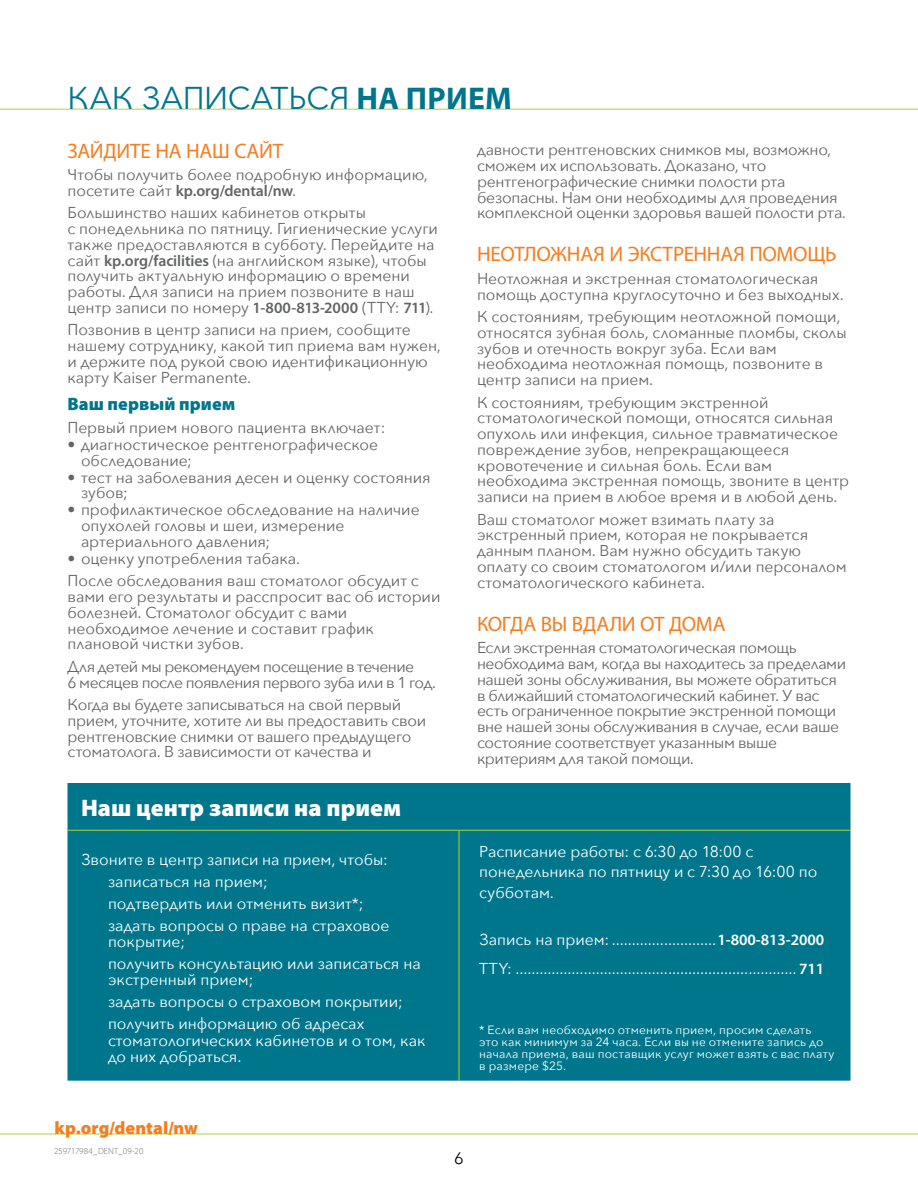
<style>
.page{position:relative;width:918px;height:1188px;background:#fff}
.page>*{position:absolute;margin:0;border:0;box-sizing:border-box;transform-origin:0 0}
.t1{font:31.5px "Avenir Next";color:#00768c}
.t2{font:900 24px "Myriad Pro";letter-spacing:.005em;color:#fff}
.t3{font:21px "Myriad Pro";letter-spacing:-.015em;color:#f57d20}
.t4{font:900 18px "Myriad Pro";color:#f57d20}
.t5{font:900 18px "Myriad Pro";letter-spacing:.005em;color:#00768c}
.t6{font:16.5px "Avenir Next";color:#000}
.t7{font:15.75px/15.8px "Avenir Next";letter-spacing:-.005em;color:#636466}
.t8{font:15.75px/16.5px "Avenir Next";color:#fff}
.t9{font:15.75px/15.8px "Avenir Next";letter-spacing:-.025em;color:#636466}
.t10{font:15.75px/15.8px "Avenir Next";letter-spacing:-.035em;color:#636466}
.t11{font:600 15.75px "Myriad Pro";letter-spacing:-.005em;color:#636466}
.t12{font:12px/12px "Avenir Next";letter-spacing:.015em;color:#fff}
.t13{font:300 9px "Myriad Pro";letter-spacing:.005em;color:#6d6e71}
.s1{font-family:"Myriad Pro";font-weight:700}
.s2{font-family:"Avenir Next";font-weight:400}
.s3{font-family:"Myriad Pro";font-weight:600}
.s4{font-size:10.5px;color:#00768c}
</style>
<div class="page">
<hr style="left:0;top:1134px;width:918px;height:1px;background:#b3d235">
<div style="left:68px;top:783px;width:782px;height:298px;background:#00768c"></div>
<hr style="left:459px;top:831px;width:1px;height:250px;background:#b3d235">
<hr style="left:68px;top:830px;width:391px;height:1px;background:#b3d235">
<hr style="left:459px;top:830px;width:391px;height:1px;background:#b3d235">
<hr style="left:0;top:109px;width:918px;height:1px;background:#b3d235">
<h1 class="t1" style="left:68px;top:71px;width:446px">КАК ЗАПИСАТЬСЯ <span class="s1">НА ПРИЕМ</span></h1>
<h3 class="t3" style="left:68px;top:138px;width:217px">ЗАЙДИТЕ НА НАШ САЙТ</h3>
<p class="t7" style="left:68px;top:166px;width:362px">Чтобы получить более подробную информацию,</p>
<p class="t11" style="left:68px;top:180px;width:230px"><span class="s2">посетите сайт</span> kp.org/dental/nw<span class="s2">.</span></p>
<p class="t7" style="left:68px;top:204px;width:372px">Большинство наших кабинетов открыты<br>с понедельника по пятницу. Гигиенические услуги также предоставляются в субботу. Перейдите на сайт <span class="s3">kp.org/facilities</span> (на английском языке), чтобы получить актуальную информацию о времени работы. Для записи на прием позвоните в наш центр записи по номеру <span class="s3">1‑800‑813‑2000</span> (TTY: <span class="s3">711</span>).</p>
<p class="t7" style="left:68px;top:321px;width:375px">Позвонив в центр записи на прием, сообщите нашему сотруднику, какой тип приема вам нужен, и держите под рукой свою идентификационную карту Kaiser Permanente.</p>
<p class="t5" style="left:68px;top:394px;width:169px">Ваш первый прием</p>
<p class="t7" style="left:68px;top:419px;width:319px">Первый прием нового пациента включает:</p>
<p class="t7" style="left:81px;top:436px;width:299px;text-indent:-14px">• диагностическое рентгенографическое обследование;</p>
<p class="t7" style="left:81px;top:469px;width:351px;text-indent:-14px">• тест на заболевания десен и оценку состояния зубов;</p>
<p class="t7" style="left:81px;top:501px;width:340px;text-indent:-14px">• профилактическое обследование на наличие опухолей головы и шеи, измерение артериального давления;</p>
<p class="t7" style="left:68px;top:546px;width:353px;line-height:22.5px">• оценку употребления табака.<br>После обследования ваш стоматолог обсудит с</p>
<p class="t7" style="left:68px;top:588px;width:374px">вами его результаты и расспросит вас об истории болезней. Стоматолог обсудит с вами необходимое лечение и составит график плановой чистки зубов.</p>
<p class="t10" style="left:68px;top:658px;width:370px">Для детей мы рекомендуем посещение в течение<br>6 месяцев после появления первого зуба или в 1 год.</p>
<p class="t7" style="left:68px;top:696px;width:360px">Когда вы будете записываться на свой первый прием, уточните, хотите ли вы предоставить свои рентгеновские снимки от вашего предыдущего стоматолога. В зависимости от качества и</p>
<p class="t7" style="left:477px;top:141px;width:370px">давности рентгеновских снимков мы, возможно, сможем их использовать. Доказано, что рентгенографические снимки полости рта безопасны. Нам они необходимы для проведения комплексной оценки здоровья вашей полости рта.</p>
<h3 class="t3" style="left:477px;top:241px;width:361px">НЕОТЛОЖНАЯ И ЭКСТРЕННАЯ ПОМОЩЬ</h3>
<p class="t7" style="left:477px;top:270px;width:368px">Неотложная и экстренная стоматологическая помощь доступна круглосуточно и без выходных.</p>
<p class="t7" style="left:477px;top:308px;width:371px">К состояниям, требующим неотложной помощи, относятся зубная боль, сломанные пломбы, сколы зубов и отечность вокруг зуба. Если вам необходима неотложная помощь, позвоните в центр записи на прием.</p>
<p class="t7" style="left:477px;top:394px;width:374px">К состояниям, требующим экстренной стоматологической помощи, относятся сильная опухоль или инфекция, сильное травматическое повреждение зубов, непрекращающееся кровотечение и сильная боль. Если вам необходима экстренная помощь, звоните в центр записи на прием в любое время и в любой день.</p>
<p class="t7" style="left:477px;top:511px;width:371px">Ваш стоматолог может взимать плату за экстренный прием, которая не покрывается данным планом. Вам нужно обсудить такую оплату со своим стоматологом и/или персоналом стоматологического кабинета.</p>
<h3 class="t3" style="left:477px;top:611px;width:250px">КОГДА ВЫ ВДАЛИ ОТ ДОМА</h3>
<p class="t9" style="left:477px;top:639px;width:371px">Если экстренная стоматологическая помощь необходима вам, когда вы находитесь за пределами нашей зоны обслуживания, вы можете обратиться в ближайший стоматологический кабинет. У вас есть ограниченное покрытие экстренной помощи вне нашей зоны обслуживания в случае, если ваше состояние соответствует указанным выше критериям для такой помощи.</p>
<h2 class="t2" style="left:81px;top:794px;width:322px">Наш центр записи на прием</h2>
<p class="t8" style="left:81px;top:850px;width:308px">Звоните в центр записи на прием, чтобы:</p>
<p class="t8" style="left:94px;top:872px;width:175px"><span class="s4">•</span> записаться на прием;</p>
<p class="t8" style="left:94px;top:894px;width:271px"><span class="s4">•</span> подтвердить или отменить визит*;</p>
<p class="t8" style="left:108px;top:916px;width:283px;text-indent:-14px"><span class="s4">•</span> задать вопросы о праве на страховое покрытие;</p>
<p class="t8" style="left:108px;top:955px;width:314px;text-indent:-14px"><span class="s4">•</span> получить консультацию или записаться на экстренный прием;</p>
<p class="t8" style="left:94px;top:993px;width:310px"><span class="s4">•</span> задать вопросы о страховом покрытии;</p>
<p class="t8" style="left:108px;top:1015px;width:319px;text-indent:-14px"><span class="s4">•</span> получить информацию об адресах стоматологических кабинетов и о том, как до них добраться.</p>
<p class="t4" style="left:54px;top:1117px;width:145px">kp.org/dental/nw</p>
<p class="t13" style="left:54px;top:1146px;width:91px">259717984_DENT_09-20</p>
<p class="t8" style="left:479px;top:841px;width:340px;line-height:20.2px">Расписание работы: с 6:30 до 18:00 с понедельника по пятницу и с 7:30 до 16:00 по субботам.</p>
<p class="t8" style="left:479px;top:925px;width:347px;line-height:29px">Запись на прием: ..........................<span class="s3">1‑800‑813‑2000<br></span>TTY: ...................................................................... <span class="s3">711</span></p>
<p class="t12" style="left:479px;top:1023px;width:357px">* Если вам необходимо отменить прием, просим сделать<br>это как минимум за 24 часа. Если вы не отмените запись до начала приема, ваш поставщик услуг может взять с вас плату в размере $25.</p>
<p class="t6" style="left:454px;top:1144px;width:11px">6</p>
</div>
